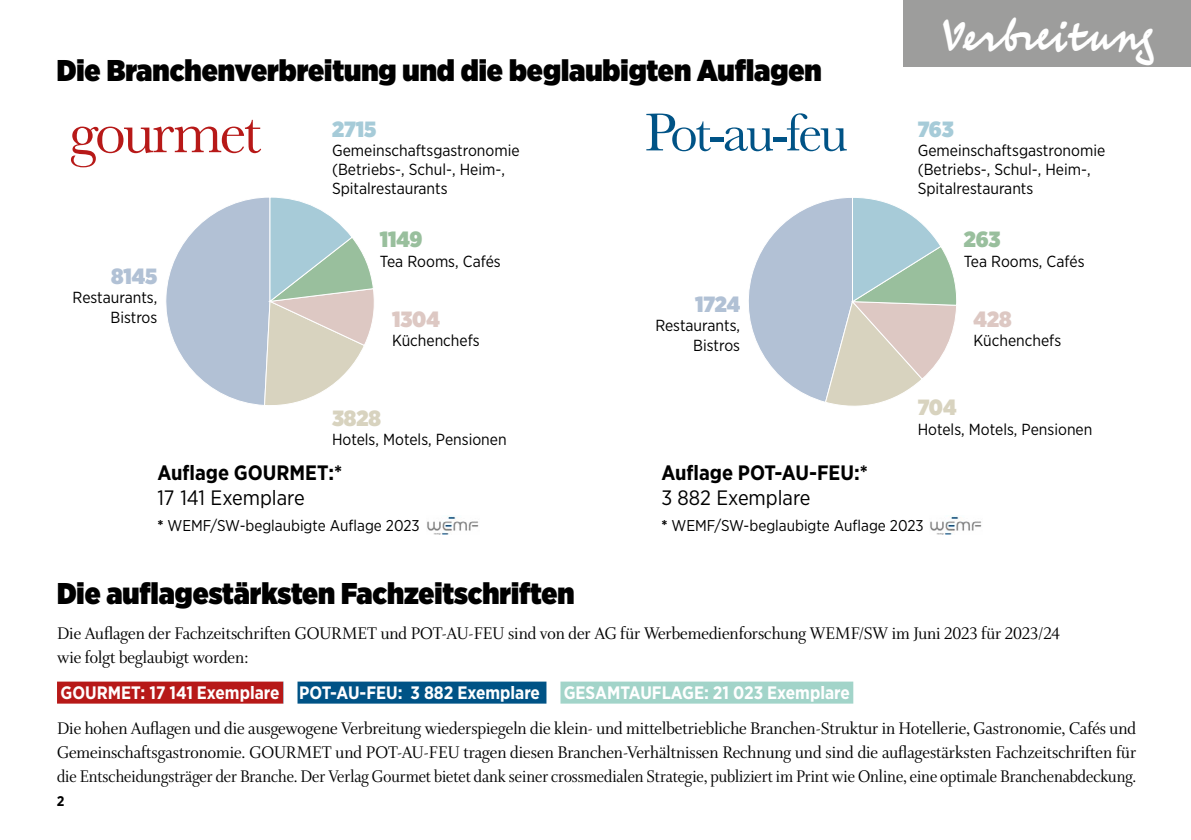
<style>
.page{position:relative;width:1191px;height:840px;background:#fff}
.page>*{position:absolute;margin:0;border:0;box-sizing:border-box;transform-origin:0 0}
.t1{font:61.6px "Baskerville";letter-spacing:-.05em;color:#b71918}
.t2{font:55px "Baskerville";letter-spacing:-.05em;color:#005386}
.t3{font:700 32px "Eric Machat Script";color:#fff}
.t4{font:900 30px "Gotham Narrow";color:#000}
.t5{font:900 22px "Gotham Narrow";color:#b1c1d5}
.t6{font:900 22px "Gotham Narrow";letter-spacing:-.005em;color:#a6cbd8}
.t7{font:900 22px "Gotham Narrow";color:#99bf9d}
.t8{font:900 22px "Gotham Narrow";color:#ddc8c3}
.t9{font:900 22px "Gotham Narrow";color:#d8d3bf}
.t10{font:700 20.8px "Gotham Narrow";color:#000}
.t11{font:20.8px "Gotham Narrow";color:#000}
.t12{font:18px/24px "Whitman Display";color:#000}
.t13{font:700 18px "Gotham Narrow";color:#fff}
.t14{font:16px/19.2px "Gotham Narrow";color:#000}
.t15{font:15.6px "Gotham Narrow";color:#000}
.t16{font:700 14px "Gotham Narrow";color:#000}
.s1{font-weight:700}
</style>
<div class="page">
<svg style="left:166px;top:197px;width:208px;height:208px"></svg>
<svg style="left:748px;top:198px;width:209px;height:208px"></svg>
<img style="left:427px;top:516px;width:52px;height:18px">
<img style="left:930px;top:516px;width:52px;height:18px">
<div style="left:57px;top:681px;width:226px;height:22px;background:#b71918"></div>
<div style="left:283px;top:681px;width:265px;height:22px;background:#005386"></div>
<div style="left:548px;top:681px;width:305px;height:22px;background:#a2d4c9"></div>
<div style="left:283px;top:677px;width:14px;height:32px;background:#fff"></div>
<div style="left:546px;top:677px;width:14px;height:32px;background:#fff"></div>
<div style="left:903px;top:0;width:288px;height:66px;background:#9d9d9c"></div>
<h3 class="t4" style="left:57px;top:50px;width:766px">Die Branchenverbreitung und die beglaubigten Auflagen</h3>
<p class="t6" style="left:332px;top:114px;width:46px">2715</p>
<p class="t14" style="left:332px;top:140px;width:189px">Gemeinschaftsgastronomie (Betriebs-, Schul-, Heim-,<br>Spitalrestaurants</p>
<h1 class="t1" style="left:69px;top:93px;width:194px">gourmet</h1>
<h2 class="t2" style="left:644px;top:97px;width:205px">Pot-au-feu</h2>
<p class="t7" style="left:380px;top:224px;width:44px">1149</p>
<p class="t14" style="left:380px;top:251px;width:122px">Tea Rooms, Cafés</p>
<p class="t5" style="left:111px;top:261px;width:48px">8145</p>
<p class="t14" style="left:73px;top:287px;width:86px;text-align:right">Restaurants,<br>Bistros</p>
<p class="t5" style="left:695px;top:289px;width:46px">1724</p>
<p class="t14" style="left:655px;top:315px;width:86px;text-align:right">Restaurants,<br>Bistros</p>
<p class="t8" style="left:392px;top:304px;width:49px">1304</p>
<p class="t14" style="left:392px;top:330px;width:89px">Küchenchefs</p>
<h3 class="t3" style="left:942px;top:17px;width:211px">Verbreitung</h3>
<p class="t6" style="left:917px;top:114px;width:37px">763</p>
<p class="t14" style="left:917px;top:140px;width:189px">Gemeinschaftsgastronomie (Betriebs-, Schul-, Heim-,<br>Spitalrestaurants</p>
<p class="t7" style="left:963px;top:224px;width:38px">263</p>
<p class="t14" style="left:963px;top:251px;width:122px">Tea Rooms, Cafés</p>
<p class="t8" style="left:973px;top:304px;width:39px">428</p>
<p class="t14" style="left:973px;top:330px;width:89px">Küchenchefs</p>
<p class="t9" style="left:332px;top:403px;width:50px">3828</p>
<p class="t14" style="left:332px;top:429px;width:176px">Hotels, Motels, Pensionen</p>
<p class="t10" style="left:157px;top:459px;width:186px">Auflage GOURMET:*</p>
<p class="t11" style="left:157px;top:485px;width:149px">17 141 Exemplare</p>
<p class="t15" style="left:157px;top:516px;width:264px"><span class="s1">*</span> WEMF/SW-beglaubigte Auflage 2023</p>
<p class="t9" style="left:917px;top:392px;width:40px">704</p>
<p class="t14" style="left:917px;top:418px;width:176px">Hotels, Motels, Pensionen</p>
<p class="t10" style="left:661px;top:459px;width:208px">Auflage POT-AU-FEU:*</p>
<p class="t11" style="left:661px;top:485px;width:151px">3 882 Exemplare</p>
<p class="t15" style="left:661px;top:516px;width:264px"><span class="s1">*</span> WEMF/SW-beglaubigte Auflage 2023</p>
<h3 class="t4" style="left:57px;top:572px;width:519px">Die auflagestärksten Fachzeitschriften</h3>
<p class="t12" style="left:57px;top:621px;width:1004px">Die Auflagen der Fachzeitschriften GOURMET und POT-AU-FEU sind von der AG für Werbemedienforschung WEMF/SW im Juni 2023 für 2023/24 wie folgt beglaubigt worden:</p>
<p class="t13" style="left:61px;top:680px;width:481px">GOURMET: 17 141 Exemplare POT-AU-FEU: 3 882 Exemplare</p>
<p class="t13" style="left:564px;top:680px;width:287px">GESAMTAUFLAGE: 21 023 Exemplare</p>
<p class="t12" style="left:57px;top:716px;width:1080px;text-align:justify">Die hohen Auflagen und die ausgewogene Verbreitung wiederspiegeln die klein- und mittelbetriebliche Branchen-Struktur in Hotellerie, Gastronomie, Cafés und Gemeinschaftsgastronomie. GOURMET und POT-AU-FEU tragen diesen Branchen-Verhältnissen Rechnung und sind die auflagestärksten Fachzeitschriften für die Entscheidungsträger der Branche. Der Verlag Gourmet bietet dank seiner crossmedialen Strategie, publiziert im Print wie Online, eine optimale Branchenabdeckung.</p>
<p class="t16" style="left:57px;top:791px;width:9px">2</p>
</div>
